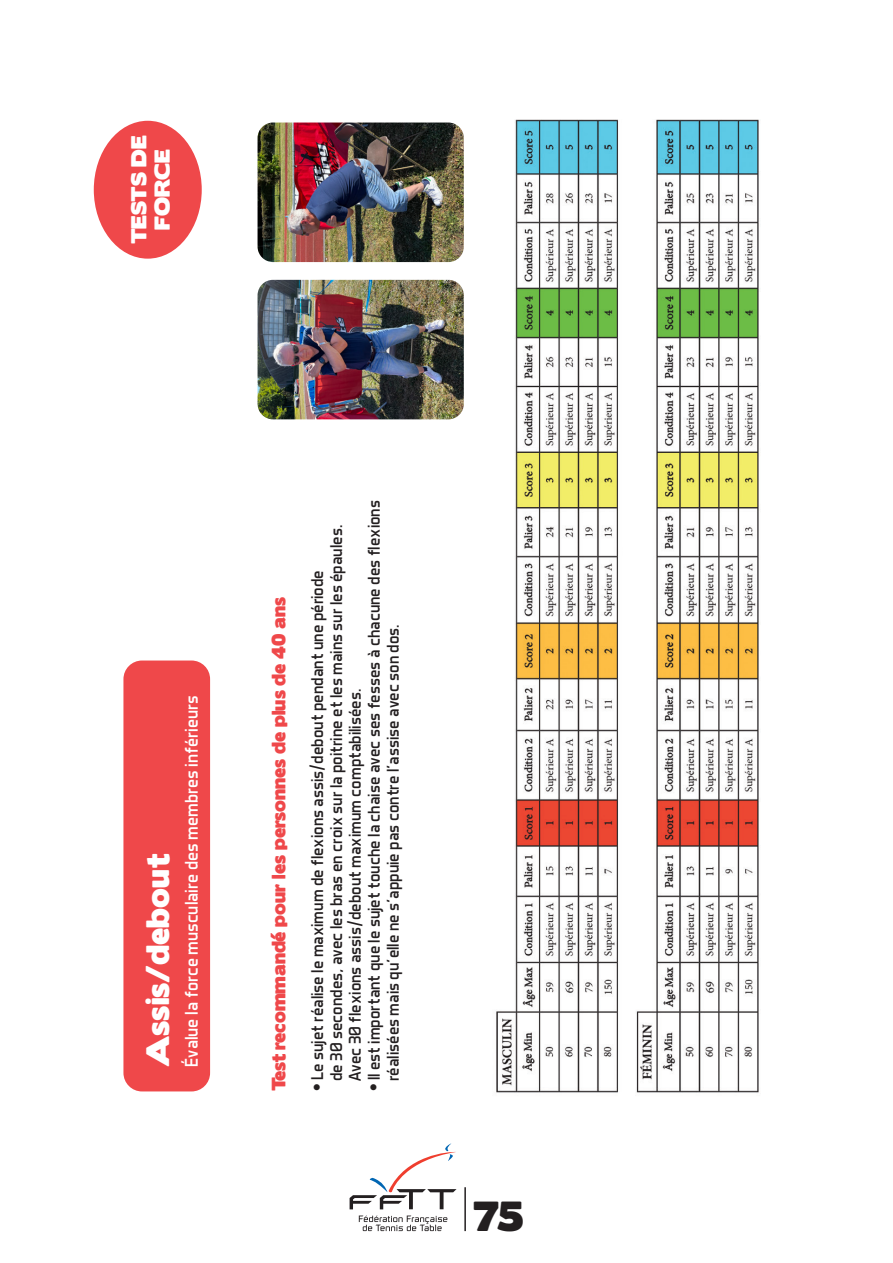
<style>
.page{position:relative;width:893px;height:1263px;background:#fff}
.page>*{position:absolute;margin:0;border:0;box-sizing:border-box;transform-origin:0 0}
.t1{font:37.5px "Boris Black Bloxx";color:#231f20}
.t2{font:29.1px "Boris Black Bloxx";color:#fff}
.t3{font:19.35px/23.2px "Boris Black Bloxx";color:#fff;text-align:center}
.t4{font:18.6px "Aero Matics";color:#fff}
.t5{font:17.4px "Aero Matics";color:#231f20}
.t6{font:17.4px "Boris Black Bloxx";color:#ef484a}
.s1{font-family:"Boris Black Bloxx"}
</style>
<div class="page">
<svg style="left:350px;top:1143px;width:107px;height:66px"></svg>
<svg style="left:359px;top:1215px;width:88px;height:16px"></svg>
<hr style="left:464px;top:1187px;width:2px;height:44px;background:#231f20">
<img style="left:104px;top:119px;width:656px;height:974px">
<div style="left:123px;top:660px;width:87px;height:431px;background:#ef484a;border-radius:19px"></div>
<img style="left:258px;top:280px;width:206px;height:139px">
<img style="left:258px;top:123px;width:206px;height:139px">
<div style="left:94px;top:121px;width:108px;height:138px;background:#ef484a;border-radius:50%"></div>
<p class="t3" style="left:128px;top:244px;width:110px;rotate:-90deg">TESTS DE<br>FORCE</p>
<p class="t2" style="left:136px;top:1067px;width:214px;rotate:-90deg">Assis/debout</p>
<p class="t4" style="left:180px;top:1067px;width:373px;rotate:-90deg">Évalue la force musculaire des membres inférieurs</p>
<p class="t6" style="left:265px;top:1091px;width:496px;rotate:-90deg">Test recommandé pour les personnes de plus de 40 ans</p>
<p class="t5" style="left:364px;top:1091px;width:593px;rotate:-90deg"><span class="s1">•</span> Il est important que le sujet touche la chaise avec ses fesses à chacune des flexions</p>
<p class="t5" style="left:326px;top:1081px;width:558px;rotate:-90deg">de 30 secondes, avec les bras en croix sur la poitrine et les mains sur les épaules.</p>
<p class="t5" style="left:307px;top:1091px;width:523px;rotate:-90deg"><span class="s1">•</span> Le sujet réalise le maximum de flexions assis/debout pendant une période</p>
<p class="t5" style="left:382px;top:1081px;width:458px;rotate:-90deg">réalisées mais qu’elle ne s’appuie pas contre l’assise avec son dos.</p>
<p class="t5" style="left:345px;top:1081px;width:394px;rotate:-90deg">Avec 30 flexions assis/debout maximum comptabilisées.</p>
<h1 class="t1" style="left:473px;top:1188px;width:52px">75</h1>
</div>
